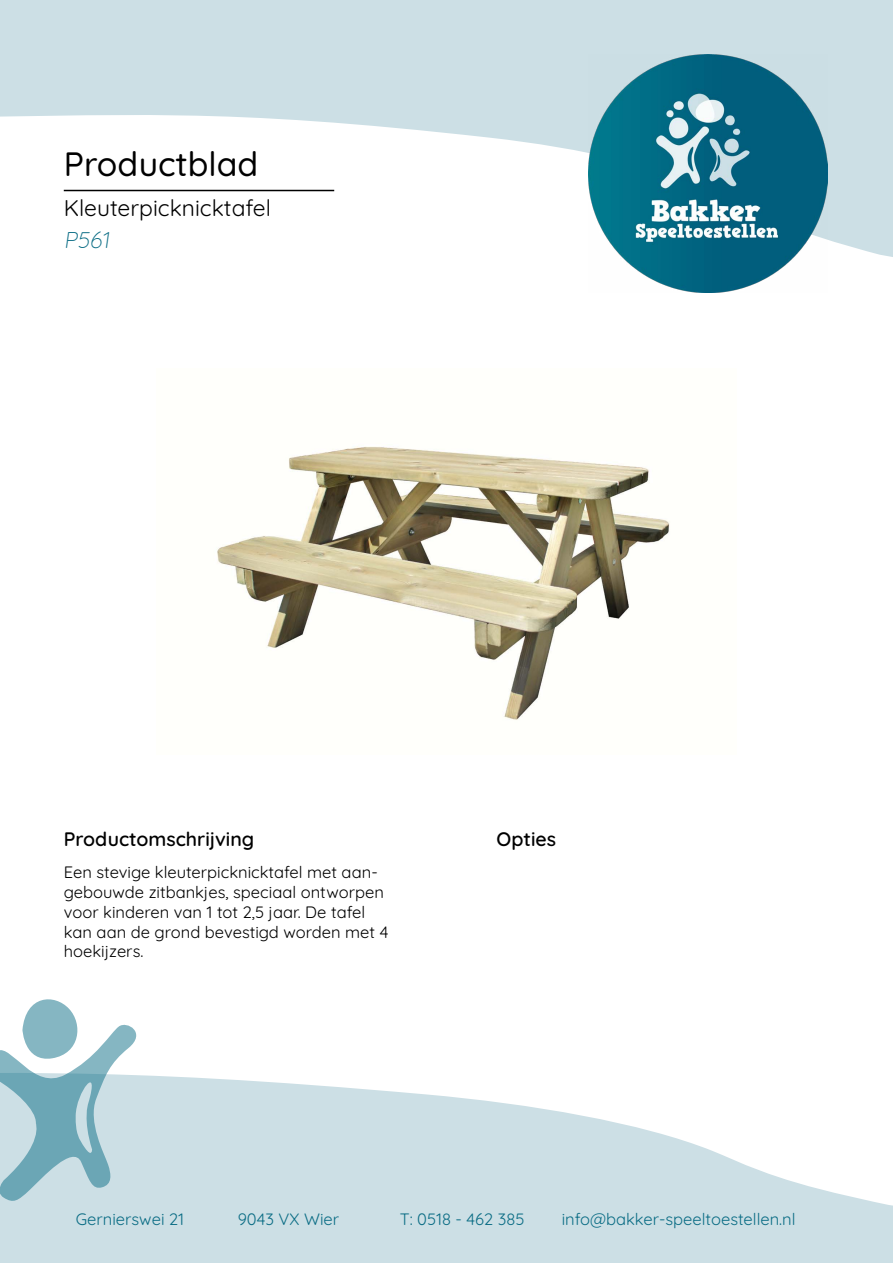
<style>
.page{position:relative;width:893px;height:1263px;background:#fff}
.page>*{position:absolute;margin:0;border:0;box-sizing:border-box;transform-origin:0 0}
.t1{font:500 33.75px "Quicksand";color:#000}
.t2{font:22.8px "Quicksand";color:#000}
.t3{font:300 22.8px "Quicksand";color:#0b6d85}
.t4{font:600 19.5px "Quicksand";color:#000}
.t5{font:16.5px/19.8px "Quicksand";color:#000}
.t6{font:16.5px "Quicksand";color:#0b6d85}
</style>
<div class="page">
<svg style="left:0;top:0;width:893px;height:257px;fill:#ccdfe5"></svg>
<img style="left:589px;top:54px;width:238px;height:238px">
<svg style="left:0;top:1075px;width:893px;height:188px;fill:#ccdfe5"></svg>
<svg style="left:0;top:999px;width:136px;height:202px"></svg>
<hr style="left:64px;top:190px;width:270px;height:1px;background:#000">
<img style="left:217px;top:446px;width:453px;height:274px">
<h1 class="t1" style="left:64px;top:138px;width:196px">Productblad</h1>
<h2 class="t2" style="left:64px;top:191px;width:209px">Kleuterpicknicktafel</h2>
<h2 class="t3" style="left:64px;top:222px;width:52px">P561</h2>
<p class="t4" style="left:64px;top:823px;width:192px">Productomschrijving</p>
<p class="t4" style="left:497px;top:823px;width:61px">Opties</p>
<p class="t5" style="left:64px;top:861px;width:326px">Een stevige kleuterpicknicktafel met aan&shy;gebouwde zitbankjes, speciaal ontworpen voor kinderen van 1 tot 2,5 jaar. De tafel kan aan de grond bevestigd worden met 4 hoekijzers.</p>
<p class="t6" style="left:76px;top:1207px;width:110px">Gernierswei 21</p>
<p class="t6" style="left:238px;top:1207px;width:103px">9043 VX Wier</p>
<p class="t6" style="left:400px;top:1207px;width:126px">T: 0518 - 462 385</p>
<p class="t6" style="left:562px;top:1207px;width:235px">info@bakker-speeltoestellen.nl</p>
</div>
